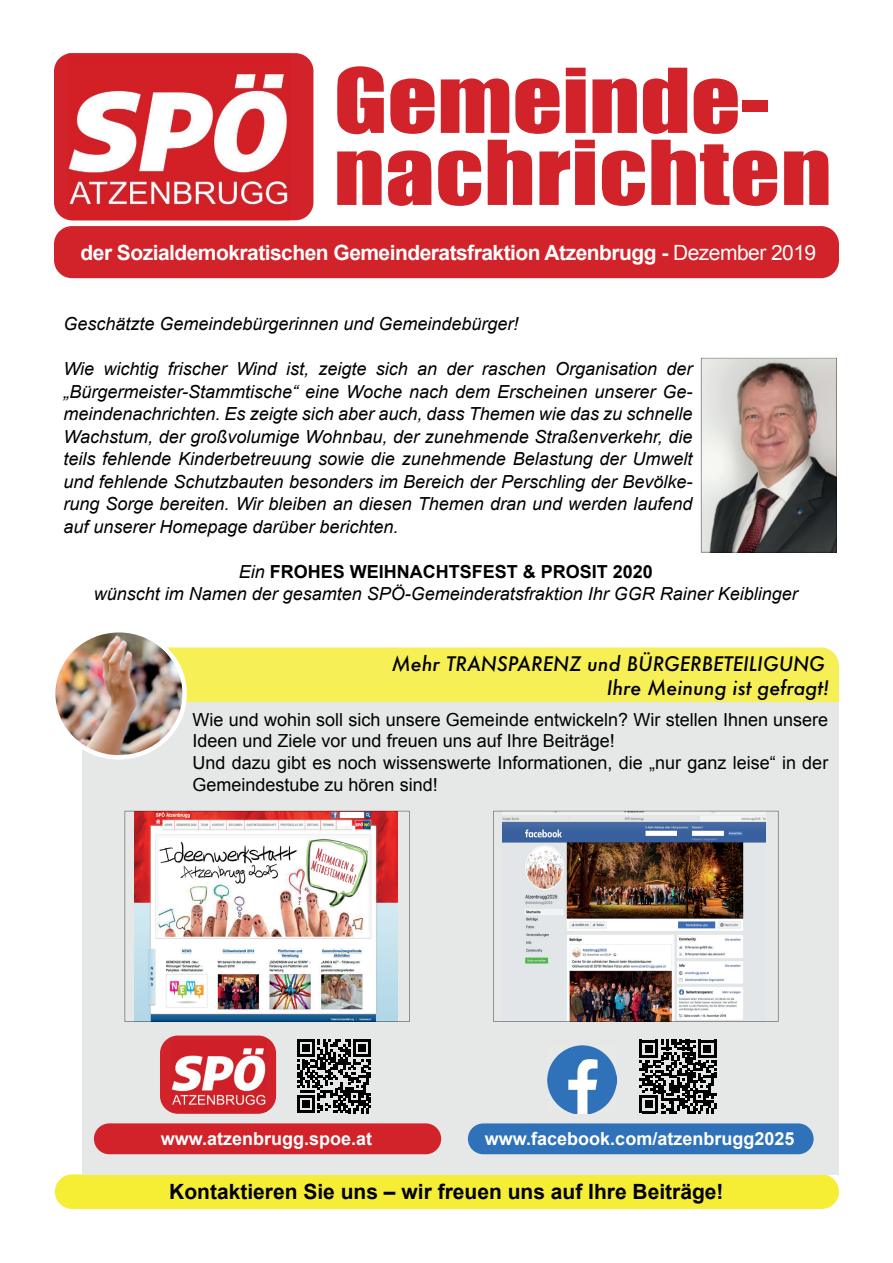
<style>
.page{position:relative;width:893px;height:1263px;background:#fff}
.page>*{position:absolute;margin:0;border:0;box-sizing:border-box;transform-origin:0 0}
.t1{font:82.5px/72px "Impact";letter-spacing:.005em;color:#d2222a;scale:1.18 1}
.t2{font:700 21px "Arial";letter-spacing:-.025em;color:#fff}
.t3{font:700 21px "Arial";color:#000001}
.t4{font:italic 500 19.5px/23.4px "Futura";color:#000001;text-align:right}
.t5{font:italic 18px/22.5px "Arial";color:#000001;text-align:justify}
.t6{font:18px/21.6px "Arial";color:#000001}
.t7{font:700 18px "Arial";color:#fff}
.s1{font-weight:400}
.s2{font-weight:700;font-style:normal}
</style>
<div class="page">
<div style="left:54px;top:53px;width:259px;height:167px;background:#d2222a;border-radius:18px"></div>
<img style="left:68px;top:53px;width:222px;height:152px">
<div style="left:54px;top:226px;width:785px;height:52px;background:#d2222a;border-radius:18px"></div>
<div style="left:55px;top:1174px;width:784px;height:35px;background:#f5ee35;border-radius:17px"></div>
<svg style="left:701px;top:358px;width:136px;height:194px;background:#9a8d88"></svg>
<div style="left:82px;top:689px;width:757px;height:486px;background:#e6e8e7"></div>
<svg style="left:55px;top:632px;width:784px;height:128px"></svg>
<div style="left:94px;top:1123px;width:347px;height:31px;background:#d2222a;border-radius:15px"></div>
<svg style="left:297px;top:1039px;width:74px;height:74px"></svg>
<svg style="left:640px;top:1040px;width:77px;height:73px"></svg>
<div style="left:468px;top:1123px;width:346px;height:31px;background:#2f72b9;border-radius:15px"></div>
<img style="left:547px;top:1045px;width:70px;height:68px">
<div style="left:160px;top:1035px;width:116px;height:79px;background:#d2222a;border-radius:18px"></div>
<img style="left:171px;top:1048px;width:95px;height:57px">
<img style="left:125px;top:811px;width:285px;height:211px">
<img style="left:493px;top:811px;width:285px;height:211px">
<h1 class="t1" style="left:334px;top:62px;width:423px">Gemeinde&shy;nachrichten</h1>
<p class="t2" style="left:81px;top:239px;width:737px">der Sozialdemokratischen Gemeinderatsfraktion Atzenbrugg - <span class="s1">Dezember 2019</span></p>
<p class="t5" style="left:63px;top:313px;width:457px">Geschätzte Gemeindebürgerinnen und Gemeindebürger!</p>
<p class="t5" style="left:63px;top:358px;width:630px">Wie wichtig frischer Wind ist, zeigte sich an der raschen Organisation der „Bürgermeister-Stammtische“ eine Woche nach dem Erscheinen unserer Ge&shy;meindenachrichten. Es zeigte sich aber auch, dass Themen wie das zu schnelle Wachstum, der großvolumige Wohnbau, der zunehmende Straßenverkehr, die teils fehlende Kinderbetreuung sowie die zunehmende Belastung der Umwelt und fehlende Schutzbauten besonders im Bereich der Perschling der Bevölke&shy;rung Sorge bereiten. Wir bleiben an diesen Themen dran und werden laufend auf unserer Homepage darüber berichten.</p>
<p class="t5" style="left:94px;top:560px;width:706px;text-align:center">Ein <span class="s2">FROHES WEIHNACHTSFEST &amp; PROSIT 2020<br></span>wünscht im Namen der gesamten SPÖ-Gemeinderatsfraktion Ihr GGR Rainer Keiblinger</p>
<p class="t4" style="left:392px;top:652px;width:439px">Mehr TRANSPARENZ und BÜRGERBETEILIGUNG<br>Ihre Meinung ist gefragt!</p>
<p class="t6" style="left:193px;top:709px;width:637px">Wie und wohin soll sich unsere Gemeinde entwickeln? Wir stellen Ihnen unsere Ideen und Ziele vor und freuen uns auf Ihre Beiträge!<br>Und dazu gibt es noch wissenswerte Informationen, die „nur ganz leise“ in der Gemeindestube zu hören sind!</p>
<p class="t7" style="left:161px;top:1127px;width:213px">www.atzenbrugg.spoe.at</p>
<p class="t7" style="left:485px;top:1127px;width:311px">www.facebook.com/atzenbrugg2025</p>
<p class="t3" style="left:169px;top:1178px;width:556px">Kontaktieren Sie uns – wir freuen uns auf Ihre Beiträge!</p>
</div>
